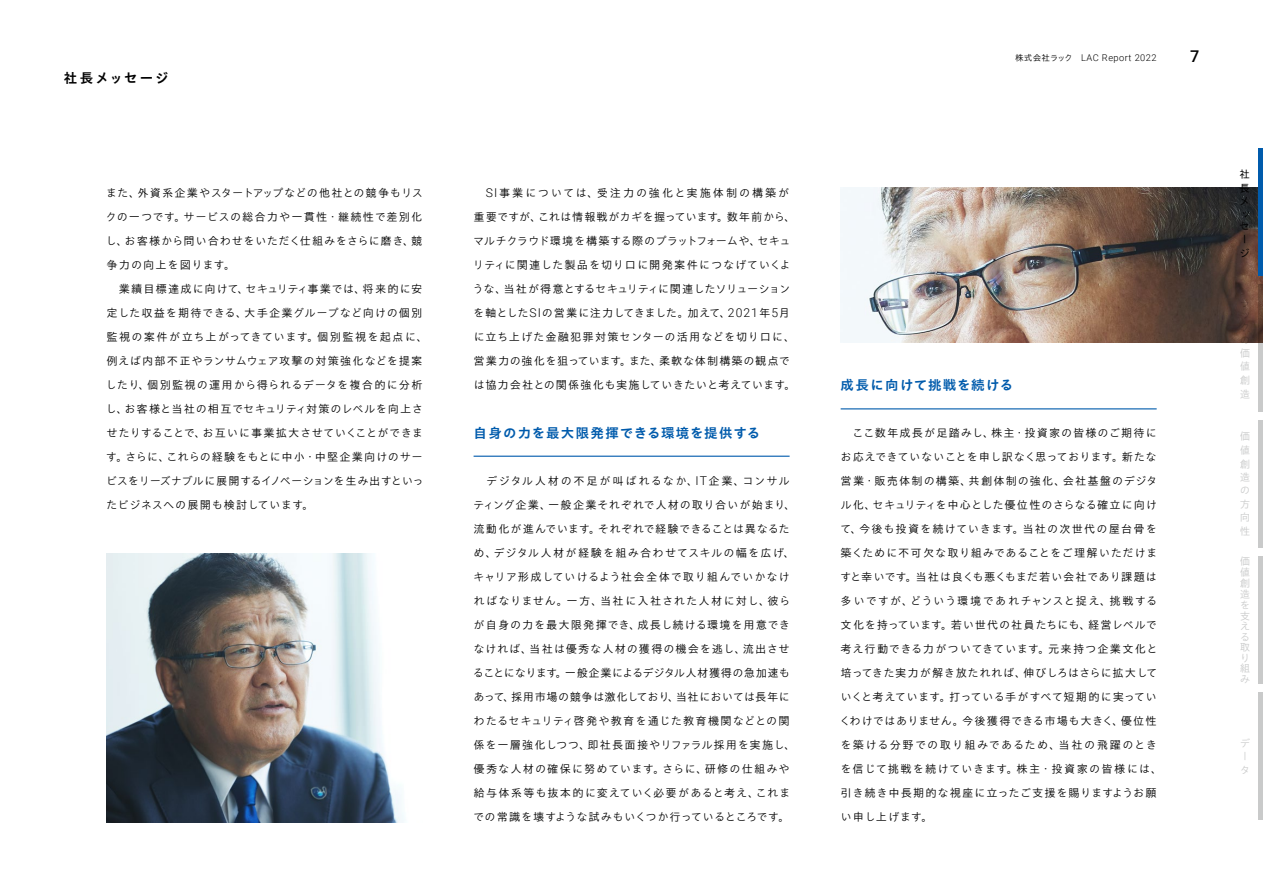
<style>
.page{position:relative;width:1263px;height:893px;background:#fff}
.page>*{position:absolute;margin:0;border:0;box-sizing:border-box;transform-origin:0 0}
.t1{font:500 16.2px "Roboto";color:#000}
.t2{font:700 13.5px "P Aoto Gothic Std N";letter-spacing:.075em;color:#005bac}
.t3{font:700 13.5px "P Aoto Gothic Std N";letter-spacing:.15em;color:#000}
.t4{font:300 11.25px/24px "P Aoto Gothic Std N";letter-spacing:.055em;color:#000}
.t5{font:300 10.5px/10.6px "P Aoto Gothic Std N";color:#c9caca}
.t6{font:10.5px/13px "P Aoto Gothic Std N";color:#000;text-align:justify}
.t7{font:300 9.3px "Roboto";letter-spacing:.045em;color:#000}
.s1{font-family:"Roboto";font-size:12.15px}
.s2{font-family:"P Aoto Gothic Std N";font-size:8.7px}
</style>
<div class="page">
<hr style="left:474px;top:456px;width:316px;height:1px;background:#005bac">
<hr style="left:841px;top:408px;width:316px;height:1px;background:#005bac">
<img style="left:841px;top:187px;width:422px;height:156px">
<img style="left:107px;top:553px;width:297px;height:270px">
<hr style="left:1259px;top:148px;width:4px;height:127px;background:#005bac">
<svg style="left:1259px;top:284px;width:4px;height:127px"></svg>
<hr style="left:1259px;top:420px;width:4px;height:127px;background:#c9caca">
<hr style="left:1259px;top:556px;width:4px;height:127px;background:#c9caca">
<hr style="left:1259px;top:692px;width:4px;height:128px;background:#c9caca">
<p class="t3" style="left:64px;top:70px;width:107px">社長メッセージ</p>
<p class="t4" style="left:106px;top:182px;width:324px">また、外資系企業やスタートアップなどの他社との競争もリスクの一つです。サービスの総合力や一貫性・継続性で差別化し、お客様から問い合わせをいただく仕組みをさらに磨き、競争力の向上を図ります。<br>　業績目標達成に向けて、セキュリティ事業では、将来的に安定した収益を期待できる、大手企業グループなど向けの個別監視の案件が立ち上がってきています。個別監視を起点に、例えば内部不正やランサムウェア攻撃の対策強化などを提案したり、個別監視の運用から得られるデータを複合的に分析し、お客様と当社の相互でセキュリティ対策のレベルを向上させたりすることで、お互いに事業拡大させていくことができます。さらに、これらの経験をもとに中小・中堅企業向けのサービスをリーズナブルに展開するイノベーションを生み出すといったビジネスへの展開も検討しています。</p>
<p class="t4" style="left:473px;top:182px;width:325px;text-indent:13px"><span class="s1">SI</span>事業については、受注力の強化と実施体制の構築が重要ですが、これは情報戦がカギを握っています。数年前から、マルチクラウド環境を構築する際のプラットフォームや、セキュリティに関連した製品を切り口に開発案件につなげていくような、当社が得意とするセキュリティに関連したソリューションを軸とした<span class="s1">SI</span>の営業に注力してきました。加えて、<span class="s1">2021</span>年<span class="s1">5</span>月に立ち上げた金融犯罪対策センターの活用などを切り口に、営業力の強化を狙っています。また、柔軟な体制構築の観点では協力会社との関係強化も実施していきたいと考えています。</p>
<p class="t2" style="left:474px;top:425px;width:288px">自身の力を最大限発揮できる環境を提供する</p>
<p class="t4" style="left:473px;top:470px;width:324px">　デジタル人材の不足が叫ばれるなか、<span class="s1">IT</span>企業、コンサルティング企業、一般企業それぞれで人材の取り合いが始まり、流動化が進んでいます。それぞれで経験できることは異なるため、デジタル人材が経験を組み合わせてスキルの幅を広げ、キャリア形成していけるよう社会全体で取り組んでいかなければなりません。一方、当社に入社された人材に対し、彼らが自身の力を最大限発揮でき、成長し続ける環境を用意できなければ、当社は優秀な人材の獲得の機会を逃し、流出させることになります。一般企業によるデジタル人材獲得の急加速もあって、採用市場の競争は激化しており、当社においては長年にわたるセキュリティ啓発や教育を通じた教育機関などとの関係を一層強化しつつ、即社長面接やリファラル採用を実施し、優秀な人材の確保に努めています。さらに、研修の仕組みや給与体系等も抜本的に変えていく必要があると考え、これまでの常識を壊すような試みもいくつか行っているところです。</p>
<p class="t7" style="left:1015px;top:51px;width:143px"><span class="s2">株式会社ラック　</span>LAC Report 2022</p>
<h1 class="t1" style="left:1190px;top:45px;width:11px">7</h1>
<p class="t2" style="left:841px;top:377px;width:174px">成長に向けて挑戦を続ける</p>
<p class="t4" style="left:839px;top:422px;width:325px">　ここ数年成長が足踏みし、株主・投資家の皆様のご期待にお応えできていないことを申し訳なく思っております。新たな営業・販売体制の構築、共創体制の強化、会社基盤のデジタル化、セキュリティを中心とした優位性のさらなる確立に向けて、今後も投資を続けていきます。当社の次世代の屋台骨を築くために不可欠な取り組みであることをご理解いただけますと幸いです。当社は良くも悪くもまだ若い会社であり課題は多いですが、どういう環境であれチャンスと捉え、挑戦する文化を持っています。若い世代の社員たちにも、経営レベルで考え行動できる力がついてきています。元来持つ企業文化と培ってきた実力が解き放たれれば、伸びしろはさらに拡大していくと考えています。打っている手がすべて短期的に実っていくわけではありません。今後獲得できる市場も大きく、優位性を築ける分野での取り組みであるため、当社の飛躍のときを信じて挑戦を続けていきます。株主・投資家の皆様には、引き続き中長期的な視座に立ったご支援を賜りますようお願い申し上げます。</p>
<p class="t6" style="left:1239px;top:168px;width:11px;line-height:13.6px">社長メ</p>
<p class="t6" style="left:1239px;top:208px;width:11px;text-align:left">ッセージ</p>
<p class="t5" style="left:1239px;top:347px;width:11px;line-height:13.6px;text-align:justify">価値創造</p>
<p class="t5" style="left:1239px;top:431px;width:11px;line-height:13.5px;text-align:justify">価値創造の方向性</p>
<p class="t5" style="left:1239px;top:557px;width:11px">価値創造を支える取り組み</p>
<p class="t5" style="left:1239px;top:737px;width:12px;line-height:13.4px">データ</p>
</div>
